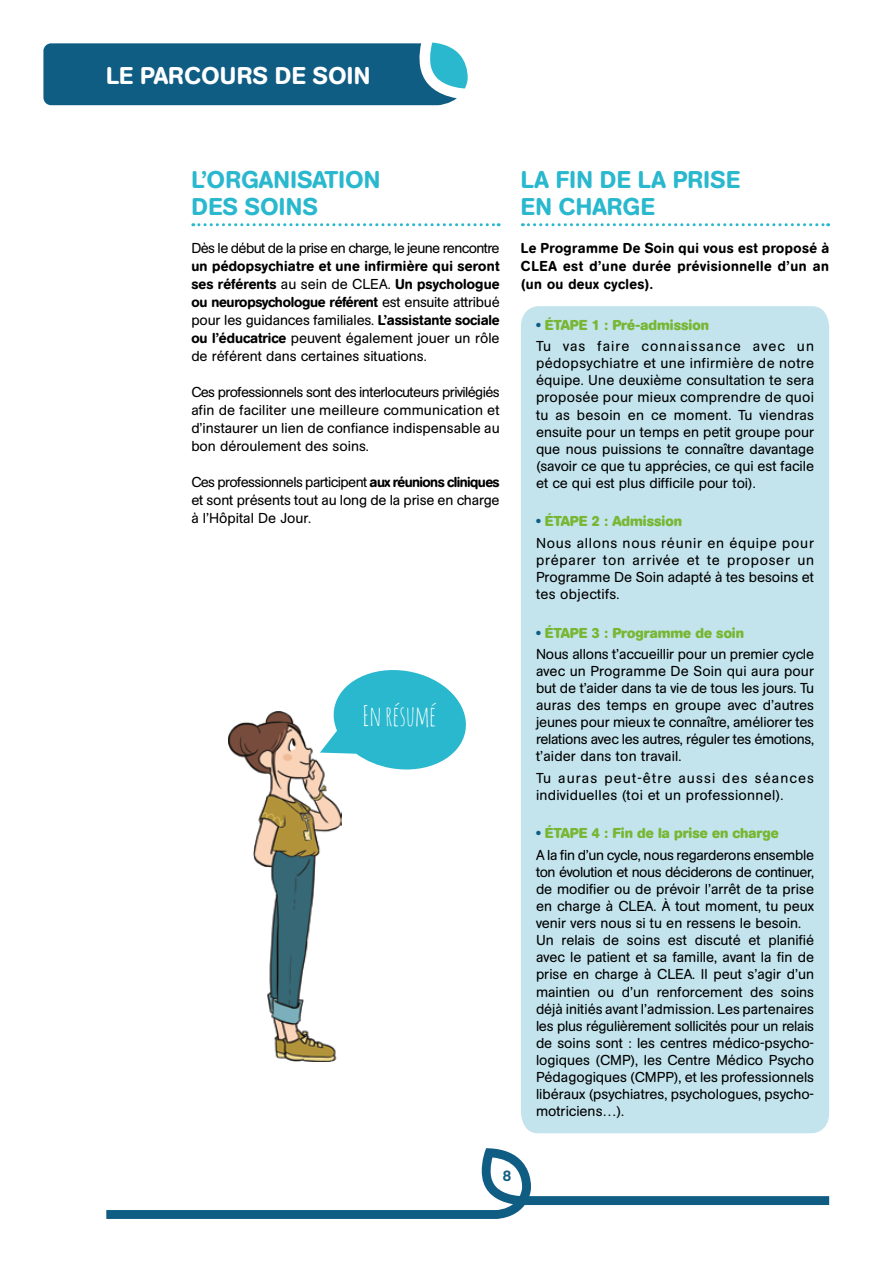
<style>
.page{position:relative;width:893px;height:1263px;background:#fff}
.page>*{position:absolute;margin:0;border:0;box-sizing:border-box;transform-origin:0 0}
.t1{font:27.9px "Amatic SC";color:#fff}
.t2{font:500 24px/27px "AG Book Rounded";letter-spacing:.02em;color:#29b8ce}
.t3{font:500 24px "AG Book Rounded";letter-spacing:.02em;color:#fff}
.t4{font:500 15px "AG Book Rounded";color:#105d84}
.t5{font:14.25px/17.1px "AG Book Rounded";color:#000;text-align:justify}
.t6{font:500 14.25px/18px "AG Book Rounded";letter-spacing:.025em;color:#000;text-align:justify}
.t7{font:14.25px/17.1px "AG Book Rounded";letter-spacing:.02em;color:#000}
.t8{font:14.25px/21.3px "AG Book Rounded";letter-spacing:-.02em;color:#000}
.t9{font:14.25px/21.3px "AG Book Rounded";letter-spacing:.08em;color:#000}
.t10{font:14.25px/21.3px "AG Book Rounded";letter-spacing:.05em;color:#000}
.t11{font:14.25px "AG Book Rounded";letter-spacing:-.04em;color:#000}
.s1{font-weight:400}
.s2{font-weight:500}
.s3{font-weight:700;color:#105d84}
.s4{font-weight:700;color:#77b733}
</style>
<div class="page">
<svg style="left:43px;top:43px;width:425px;height:62px;background:#1d698d"></svg>
<div style="left:521px;top:306px;width:308px;height:827px;background:#c3e4ed"></div>
<img style="left:228px;top:712px;width:113px;height:349px">
<svg style="left:320px;top:670px;width:146px;height:104px"></svg>
<svg style="left:106px;top:1148px;width:723px;height:71px"></svg>
<svg style="left:193px;top:223px;width:306px;height:3px"></svg>
<svg style="left:522px;top:223px;width:307px;height:3px"></svg>
<h2 class="t3" style="left:106px;top:61px;width:266px">LE PARCOURS DE SOIN</h2>
<h2 class="t2" style="left:191px;top:166px;width:191px">L’ORGANISATION<br>DES SOINS</h2>
<h2 class="t2" style="left:521px;top:166px;width:221px">LA FIN DE LA PRISE<br>EN CHARGE</h2>
<p class="t11" style="left:191px;top:240px;width:310px">Dès le début de la prise en charge, le jeune rencontre</p>
<p class="t6" style="left:191px;top:258px;width:310px">un pédopsychiatre et une infirmière qui seront ses référents <span class="s1">au sein de CLEA.</span> Un psychologue ou neuropsychologue référent <span class="s1">est ensuite attribué pour les guidances familiales.</span> L’assistante sociale ou l’éducatrice <span class="s1">peuvent également jouer un rôle de référent dans certaines situations.</span></p>
<p class="t5" style="left:191px;top:383px;width:310px;line-height:18px">Ces professionnels sont des interlocuteurs privilégiés afin de faciliter une meilleure communication et d’instaurer un lien de confiance indispensable au bon déroulement des soins.</p>
<p class="t5" style="left:191px;top:473px;width:310px;line-height:18px">Ces professionnels participent <span class="s2">aux réunions cliniques </span>et sont présents tout au long de la prise en charge à l’Hôpital De Jour.</p>
<p class="t6" style="left:521px;top:239px;width:310px">Le Programme De Soin qui vous est proposé à CLEA est d’une durée prévisionnelle d’un an (un ou deux cycles).</p>
<p class="t9" style="left:536px;top:314px;width:280px"><span class="s3">•</span> <span class="s4">ÉTAPE 1 : Pré-admission<br></span>Tu vas faire connaissance avec un</p>
<p class="t5" style="left:536px;top:355px;width:280px">pédopsychiatre et une infirmière de notre équipe. Une deuxième consultation te sera proposée pour mieux comprendre de quoi tu as besoin en ce moment. Tu viendras ensuite pour un temps en petit groupe pour que nous puissions te connaître davantage (savoir ce que tu apprécies, ce qui est facile et ce qui est plus difficile pour toi).</p>
<p class="t10" style="left:536px;top:511px;width:280px"><span class="s3">•</span> <span class="s4">ÉTAPE 2 : Admission<br></span>Nous allons nous réunir en équipe pour</p>
<p class="t5" style="left:536px;top:551px;width:280px">préparer ton arrivée et te proposer un Programme De Soin adapté à tes besoins et tes objectifs.</p>
<p class="t5" style="left:536px;top:622px;width:280px;line-height:21.3px"><span class="s3">•</span> <span class="s4">ÉTAPE 3 : Programme de soin<br></span>Nous allons t’accueillir pour un premier cycle</p>
<p class="t5" style="left:536px;top:662px;width:280px">avec un Programme De Soin qui aura pour but de t’aider dans ta vie de tous les jours. Tu auras des temps en groupe avec d’autres jeunes pour mieux te connaître, améliorer tes relations avec les autres, réguler tes émotions, t’aider dans ton travail.</p>
<p class="t7" style="left:536px;top:769px;width:280px">Tu auras peut-être aussi des séances individuelles (toi et un professionnel).</p>
<p class="t8" style="left:536px;top:823px;width:280px"><span class="s3">•</span> <span class="s4">ÉTAPE 4 : Fin de la prise en charge<br></span>A la fin d’un cycle, nous regarderons ensemble</p>
<p class="t5" style="left:536px;top:863px;width:280px;text-align:left">ton évolution et nous déciderons de continuer, de modifier ou de prévoir l’arrêt de ta prise en charge à CLEA. À tout moment, tu peux venir vers nous si tu en ressens le besoin.<br>Un relais de soins est discuté et planifié avec le patient et sa famille, avant la fin de prise en charge à CLEA. Il peut s’agir d’un maintien ou d’un renforcement des soins déjà initiés avant l’admission. Les partenaires les plus régulièrement sollicités pour un relais de soins sont : les centres médico-psycho&shy;logiques (CMP), les Centre Médico Psycho Pédagogiques (CMPP), et les professionnels libéraux (psychiatres, psychologues, psycho&shy;motriciens…).</p>
<h1 class="t1" style="left:363px;top:697px;width:75px">En résumé</h1>
<p class="t4" style="left:503px;top:1167px;width:10px">8</p>
</div>
